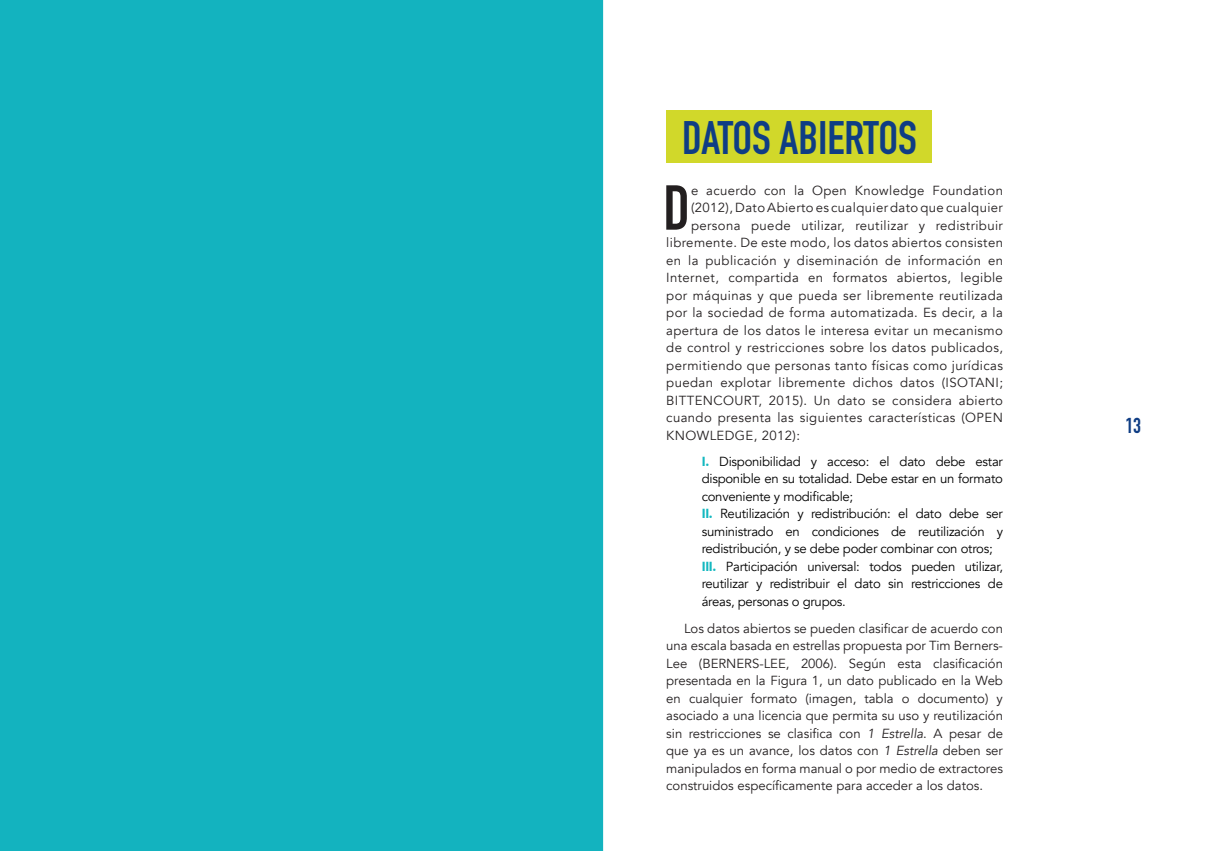
<style>
.page{position:relative;width:1205px;height:851px;background:#fff}
.page>*{position:absolute;margin:0;border:0;box-sizing:border-box;transform-origin:0 0}
.t1{font:700 62.25px "DIN Condensed";color:#231f20}
.t2{font:700 46.25px "DIN Condensed";color:#0f3d84}
.t3{font:700 21.25px "DIN Condensed";color:#0f3d84}
.t4{font:13.12px/17.5px "Avenir";letter-spacing:.03em;color:#231f20;text-align:justify}
.t5{font:13.12px/17.5px "Avenir";letter-spacing:-.02em;color:#000;text-align:justify}
.s1{font-weight:900;color:#14b8c0}
.s2{font-style:italic}
</style>
<div class="page">
<div style="left:0;top:0;width:603px;height:850px;background:#13b3bf"></div>
<div style="left:666px;top:111px;width:266px;height:52px;background:#d1d82a"></div>
<p class="t2" style="left:682px;top:106px;width:236px">DATOS ABIERTOS</p>
<p class="t1" style="left:663px;top:166px;width:28px">D</p>
<p class="t4" style="left:691px;top:181px;width:313px">e acuerdo con la Open Knowledge Foundation</p>
<p class="t4" style="left:691px;top:199px;width:313px">(2012), Dato Abierto es cualquier dato que cualquier</p>
<p class="t4" style="left:691px;top:216px;width:313px">persona puede utilizar, reutilizar y redistribuir</p>
<p class="t4" style="left:666px;top:234px;width:338px">libremente. De este modo, los datos abiertos consisten</p>
<p class="t4" style="left:666px;top:251px;width:338px">en la publicación y diseminación de información en</p>
<p class="t4" style="left:666px;top:269px;width:338px">Internet, compartida en formatos abiertos, legible</p>
<p class="t4" style="left:666px;top:286px;width:338px">por máquinas y que pueda ser libremente reutilizada</p>
<p class="t4" style="left:666px;top:304px;width:338px">por la sociedad de forma automatizada. Es decir, a la</p>
<p class="t4" style="left:666px;top:321px;width:338px">apertura de los datos le interesa evitar un mecanismo</p>
<p class="t4" style="left:666px;top:339px;width:338px">de control y restricciones sobre los datos publicados,</p>
<p class="t4" style="left:666px;top:356px;width:338px">permitiendo que personas tanto físicas como jurídicas</p>
<p class="t4" style="left:666px;top:374px;width:338px">puedan explotar libremente dichos datos (ISOTANI;</p>
<p class="t4" style="left:666px;top:391px;width:338px">BITTENCOURT, 2015). Un dato se considera abierto</p>
<p class="t4" style="left:666px;top:409px;width:338px">cuando presenta las siguientes características (OPEN</p>
<p class="t4" style="left:666px;top:426px;width:135px">KNOWLEDGE, 2012):</p>
<p class="t5" style="left:702px;top:452px;width:303px"><span class="s1">I.</span> Disponibilidad y acceso: el dato debe estar disponible en su totalidad. Debe estar en un formato conveniente y modificable;</p>
<p class="t5" style="left:702px;top:505px;width:303px"><span class="s1">II.</span> Reutilización y redistribución: el dato debe ser suministrado en condiciones de reutilización y redistribución, y se debe poder combinar con otros;</p>
<p class="t5" style="left:702px;top:557px;width:303px"><span class="s1">III.</span> Participación universal: todos pueden utilizar, reutilizar y redistribuir el dato sin restricciones de áreas, personas o grupos.</p>
<p class="t4" style="left:666px;top:619px;width:338px;text-indent:18px">Los datos abiertos se pueden clasificar de acuerdo con una escala basada en estrellas propuesta por Tim Berners-Lee (BERNERS-LEE, 2006). Según esta clasificación presentada en la Figura 1, un dato publicado en la Web en cualquier formato (imagen, tabla o documento) y asociado a una licencia que permita su uso y reutilización sin restricciones se clasifica con <span class="s2">1 Estrella</span>. A pesar de que ya es un avance, los datos con <span class="s2">1 Estrella</span> deben ser manipulados en forma manual o por medio de extractores construidos específicamente para acceder a los datos.</p>
<h3 class="t3" style="left:1125px;top:411px;width:17px">13</h3>
</div>
